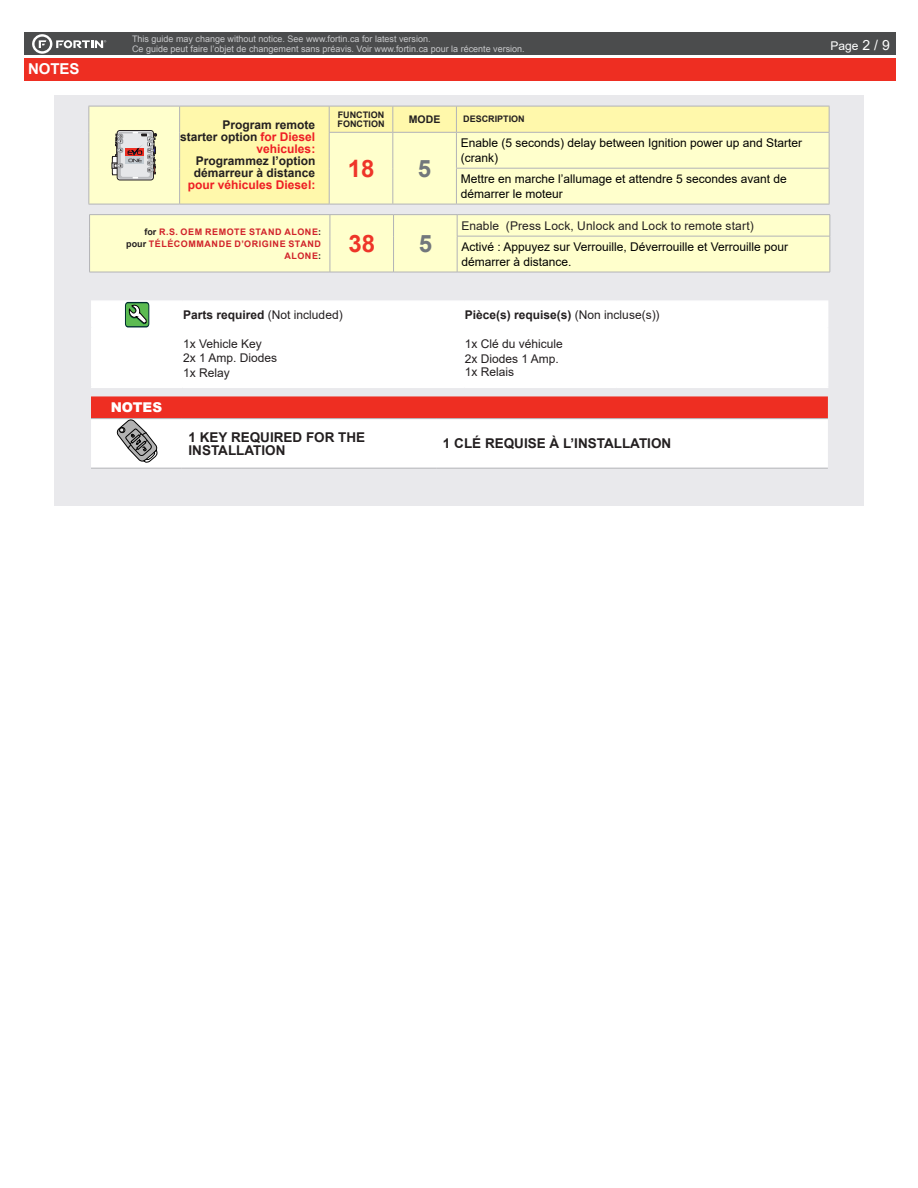
<style>
.page{position:relative;width:918px;height:1188px;background:#fff}
.page>*{position:absolute;margin:0;border:0;box-sizing:border-box;transform-origin:0 0}
.entretableau{font:700 24px "Arial";color:#ee3529}
.entretableau-2{font:700 24px "Arial";color:#72777c}
.t1{font:700 15px "Arial";letter-spacing:-.005em;color:#fff}
.entretableau-3{font:700 13.5px/13.5px "Arial";color:#231f20}
.entretableau-4{font:900 13.5px "Arial";color:#fff}
.LINK_DESCRIPTION{font:12px/14.4px "Arial";color:#000}
.entretableau-5{font:700 12px/12px "Arial";color:#231f20;text-align:right}
.entretableau-6{font:12px "Arial";color:#231f20}
.LINK_DESCRIPTION-2{font:12px "Arial";letter-spacing:.01em;color:#231f20}
.entretableau-7{font:700 12px/12px "Arial";color:#ee1d23;text-align:right}
.t2{font:12px "Arial";color:#fff}
.entretableau-8{font:700 10.5px "Arial";color:#231f20}
.t3{font:9px/9.8px "Arial";color:#c7c8ca}
.entretableau-9{font:700 9px/12px "Arial";letter-spacing:.06em;color:#d1232a;text-align:right}
.entretableau-10{font:700 9px "Arial";color:#231f20}
.s1{color:#231f20}
.s2{color:#ee1d23}
.s3{font-weight:400}
.s4{font-size:13.95px}
</style>
<div class="page">
<div style="left:24px;top:33px;width:872px;height:22px;background:#4b4c4d"></div>
<div style="left:24px;top:58px;width:872px;height:23px;background:#ee2e22"></div>
<svg style="left:32px;top:34px;width:74px;height:20px"></svg>
<div style="left:54px;top:95px;width:810px;height:410px;background:#e9e9ec"></div>
<hr style="left:89px;top:214px;width:241px;height:1px;background:#b2b3b7">
<hr style="left:330px;top:214px;width:64px;height:1px;background:#b2b3b7">
<hr style="left:394px;top:214px;width:63px;height:1px;background:#b2b3b7">
<hr style="left:89px;top:272px;width:241px;height:1px;background:#b2b3b7">
<hr style="left:330px;top:272px;width:64px;height:1px;background:#b2b3b7">
<hr style="left:394px;top:272px;width:63px;height:1px;background:#b2b3b7">
<hr style="left:457px;top:214px;width:373px;height:1px;background:#b2b3b7">
<div style="left:89px;top:215px;width:742px;height:57px;background:#ffc"></div>
<hr style="left:457px;top:236px;width:373px;height:1px;background:#b2b3b7">
<hr style="left:457px;top:236px;width:1px;height:36px;background:#b2b3b7">
<hr style="left:830px;top:236px;width:1px;height:36px;background:#b2b3b7">
<hr style="left:457px;top:272px;width:373px;height:1px;background:#b2b3b7">
<div style="left:89px;top:107px;width:90px;height:97px;background:#ffc"></div>
<svg style="left:180px;top:107px;width:649px;height:97px;background:#fefbbd"></svg>
<hr style="left:88px;top:106px;width:92px;height:1px;background:#b2b3b7">
<svg style="left:88px;top:106px;width:1px;height:26px"></svg>
<hr style="left:180px;top:106px;width:149px;height:1px;background:#b2b3b7">
<svg style="left:179px;top:106px;width:1px;height:26px"></svg>
<hr style="left:88px;top:132px;width:1px;height:36px;background:#b2b3b7">
<hr style="left:179px;top:132px;width:1px;height:36px;background:#b2b3b7">
<hr style="left:88px;top:168px;width:1px;height:36px;background:#b2b3b7">
<hr style="left:179px;top:168px;width:1px;height:36px;background:#b2b3b7">
<hr style="left:88px;top:204px;width:92px;height:1px;background:#b2b3b7">
<hr style="left:180px;top:204px;width:149px;height:1px;background:#b2b3b7">
<hr style="left:329px;top:106px;width:64px;height:1px;background:#b2b3b7">
<svg style="left:329px;top:106px;width:1px;height:26px"></svg>
<hr style="left:393px;top:106px;width:63px;height:1px;background:#b2b3b7">
<svg style="left:392px;top:106px;width:1px;height:26px"></svg>
<hr style="left:456px;top:106px;width:374px;height:1px;background:#b2b3b7">
<svg style="left:456px;top:106px;width:1px;height:26px"></svg>
<svg style="left:829px;top:106px;width:1px;height:26px"></svg>
<hr style="left:329px;top:132px;width:64px;height:1px;background:#b2b3b7">
<hr style="left:329px;top:133px;width:1px;height:35px;background:#b2b3b7">
<hr style="left:393px;top:132px;width:63px;height:1px;background:#b2b3b7">
<hr style="left:392px;top:133px;width:1px;height:35px;background:#b2b3b7">
<hr style="left:329px;top:168px;width:1px;height:36px;background:#b2b3b7">
<hr style="left:392px;top:168px;width:1px;height:36px;background:#b2b3b7">
<hr style="left:329px;top:204px;width:64px;height:1px;background:#b2b3b7">
<hr style="left:393px;top:204px;width:63px;height:1px;background:#b2b3b7">
<hr style="left:456px;top:168px;width:374px;height:1px;background:#b2b3b7">
<hr style="left:456px;top:132px;width:374px;height:1px;background:#b2b3b7">
<hr style="left:456px;top:133px;width:1px;height:35px;background:#b2b3b7">
<hr style="left:829px;top:133px;width:1px;height:35px;background:#b2b3b7">
<hr style="left:456px;top:169px;width:1px;height:35px;background:#b2b3b7">
<hr style="left:829px;top:169px;width:1px;height:35px;background:#b2b3b7">
<hr style="left:456px;top:204px;width:374px;height:1px;background:#b2b3b7">
<div style="left:117px;top:130px;width:37px;height:50px;border:1px solid #231f20;border-radius:3px"></div>
<svg style="left:118px;top:132px;width:35px;height:47px"></svg>
<svg style="left:112px;top:132px;width:45px;height:46px"></svg>
<hr style="left:182px;top:468px;width:254px;height:1px;background:#b2b3b7">
<hr style="left:436px;top:468px;width:392px;height:1px;background:#b2b3b7">
<hr style="left:91px;top:468px;width:91px;height:1px;background:#b2b3b7">
<svg style="left:91px;top:396px;width:737px;height:71px;background:#f5bbb7"></svg>
<div style="left:93px;top:302px;width:734px;height:85px;background:#fff"></div>
<hr style="left:91px;top:300px;width:92px;height:2px;background:#fff">
<hr style="left:91px;top:302px;width:2px;height:25px;background:#fff">
<hr style="left:183px;top:300px;width:281px;height:2px;background:#fff">
<svg style="left:182px;top:302px;width:1px;height:25px"></svg>
<hr style="left:464px;top:300px;width:153px;height:2px;background:#fff">
<hr style="left:463px;top:302px;width:2px;height:25px;background:#fff">
<hr style="left:617px;top:300px;width:211px;height:2px;background:#fff">
<svg style="left:827px;top:302px;width:1px;height:25px"></svg>
<hr style="left:91px;top:327px;width:92px;height:2px;background:#fff">
<hr style="left:91px;top:329px;width:2px;height:58px;background:#fff">
<hr style="left:183px;top:327px;width:281px;height:2px;background:#fff">
<hr style="left:182px;top:329px;width:1px;height:58px;background:#fff">
<hr style="left:464px;top:327px;width:153px;height:2px;background:#fff">
<hr style="left:463px;top:329px;width:2px;height:58px;background:#fff">
<hr style="left:617px;top:327px;width:211px;height:2px;background:#fff">
<hr style="left:827px;top:329px;width:1px;height:58px;background:#fff">
<hr style="left:91px;top:387px;width:92px;height:1px;background:#fff">
<hr style="left:183px;top:387px;width:281px;height:1px;background:#fff">
<hr style="left:464px;top:387px;width:153px;height:1px;background:#fff">
<hr style="left:617px;top:387px;width:211px;height:1px;background:#fff">
<svg style="left:125px;top:302px;width:24px;height:25px"></svg>
<p class="t1" style="left:28px;top:58px;width:53px">NOTES</p>
<p class="t3" style="left:132px;top:34px;width:394px">This guide may change without notice. See www.fortin.ca for latest version.<br>Ce guide peut faire l’objet de changement sans préavis. Voir www.fortin.ca pour la récente version.</p>
<p class="entretableau-5" style="left:223px;top:119px;width:94px">Program remote</p>
<p class="entretableau-7" style="left:180px;top:131px;width:137px"><span class="s1">starter option</span> for Diesel vehicules:</p>
<p class="entretableau-5" style="left:188px;top:155px;width:129px">Programmez l’option démarreur à distance <span class="s2">pour véhicules Diesel:</span></p>
<p class="entretableau-10" style="left:338px;top:108px;width:48px">FUNCTION</p>
<p class="entretableau-10" style="left:338px;top:117px;width:48px">FONCTION</p>
<p class="entretableau-8" style="left:409px;top:112px;width:33px">MODE</p>
<p class="entretableau-10" style="left:463px;top:113px;width:63px">DESCRIPTION</p>
<p class="entretableau" style="left:348px;top:152px;width:28px">18</p>
<p class="entretableau-2" style="left:418px;top:152px;width:15px">5</p>
<p class="LINK_DESCRIPTION" style="left:461px;top:136px;width:343px">Enable (5 seconds) delay between Ignition power up and Starter (crank)</p>
<p class="LINK_DESCRIPTION" style="left:461px;top:172px;width:328px">Mettre en marche l’allumage et attendre 5 secondes avant de démarrer le moteur</p>
<p class="entretableau-9" style="left:144px;top:226px;width:178px"><span class="s1">for</span> R.S. OEM REMOTE STAND ALONE<span class="s1">:</span></p>
<p class="entretableau-9" style="left:126px;top:238px;width:197px"><span class="s1">pour</span> TÉLÉCOMMANDE D’ORIGINE STAND<br>ALONE<span class="s1">:</span></p>
<p class="entretableau" style="left:348px;top:227px;width:28px">38</p>
<p class="entretableau-2" style="left:419px;top:227px;width:15px">5</p>
<p class="LINK_DESCRIPTION-2" style="left:461px;top:217px;width:294px">Enable (Press Lock, Unlock and Lock to remote start)</p>
<p class="LINK_DESCRIPTION" style="left:461px;top:240px;width:328px">Activé : Appuyez sur Verrouille, Déverrouille et Verrouille pour démarrer à distance.</p>
<p class="entretableau-4" style="left:111px;top:398px;width:53px">NOTES</p>
<p class="entretableau-5" style="left:183px;top:309px;width:161px">Parts required <span class="s3">(Not included)</span></p>
<p class="entretableau-5" style="left:465px;top:309px;width:196px">Pièce(s) requise(s) <span class="s3">(Non incluse(s))</span></p>
<p class="entretableau-6" style="left:183px;top:335px;width:80px">1x Vehicle Key</p>
<p class="entretableau-6" style="left:183px;top:350px;width:96px">2x 1 Amp. Diodes</p>
<p class="entretableau-6" style="left:183px;top:364px;width:48px">1x Relay</p>
<p class="entretableau-6" style="left:465px;top:336px;width:100px">1x Clé du véhicule</p>
<p class="entretableau-6" style="left:465px;top:350px;width:96px">2x Diodes 1 Amp.</p>
<p class="entretableau-6" style="left:465px;top:364px;width:51px">1x Relais</p>
<p class="entretableau-3" style="left:189px;top:430px;width:178px">1 KEY REQUIRED FOR THE<br>INSTALLATION</p>
<p class="entretableau-3" style="left:443px;top:437px;width:230px">1 CLÉ REQUISE À L’INSTALLATION</p>
<p class="t2" style="left:831px;top:38px;width:61px">Page <span class="s4">2 / 9</span></p>
</div>
